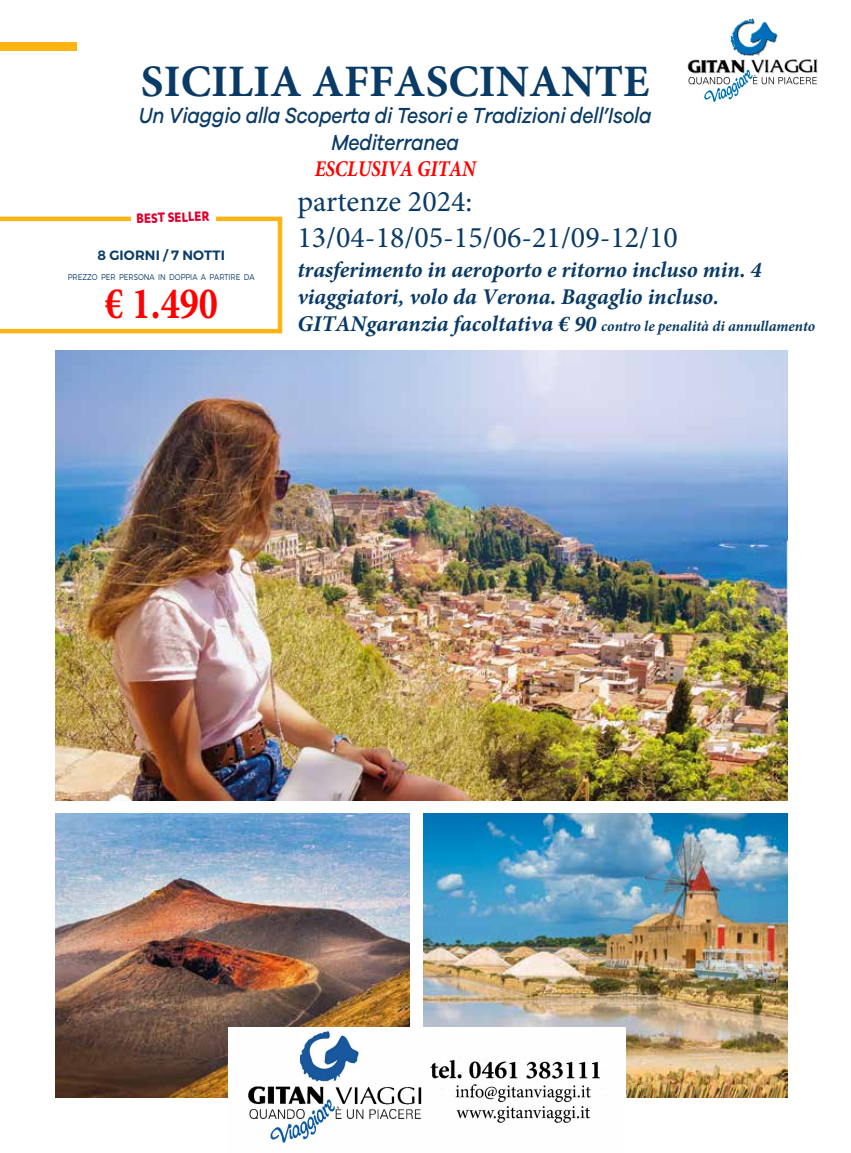
<style>
.page{position:relative;width:851px;height:1153px;background:#fff}
.page>*{position:absolute;margin:0;border:0;box-sizing:border-box;transform-origin:0 0}
.t1{font:700 45px "Minion Pro";color:#093b66}
.t2{font:700 45px "Minion Pro";color:#f00;scale:.85 1}
.t3{font:30px/36px "Minion Pro";color:#093a65}
.t4{font:italic 700 22.5px/27px "Minion Pro";color:#093a65}
.t5{font:italic 500 22.5px/27px "Galano Grotesque";letter-spacing:-.01em;color:#093b66;text-align:center;scale:.86 1}
.t6{font:italic 700 22.5px "Minion Pro";letter-spacing:-.01em;color:#f00;scale:.86 1}
.t7{font:700 15.75px "Karbon";color:#db002e;scale:.9 1}
.t8{font:italic 700 15px "Minion Pro";color:#093a65}
.t9{font:600 13.5px "Montserrat";letter-spacing:.01em;color:#093b66}
.t10{font:300 8.4px "Montserrat";color:#093b66;scale:.85 1}
.s1{font-size:22.5px}
</style>
<div class="page">
<div style="left:0;top:43px;width:77px;height:8px;background:#fcb314"></div>
<img style="left:55px;top:350px;width:732px;height:450px">
<img style="left:55px;top:813px;width:355px;height:284px">
<img style="left:423px;top:813px;width:364px;height:284px">
<img style="left:687px;top:18px;width:131px;height:84px">
<img style="left:229px;top:1027px;width:396px;height:116px">
<svg style="left:0;top:216px;width:282px;height:117px"></svg>
<h1 class="t1" style="left:141px;top:50px;width:510px">SICILIA AFFASCINANTE</h1>
<p class="t5" style="left:139px;top:102px;width:598px">Un Viaggio alla Scoperta di Tesori e Tradizioni dell’Isola<br>Mediterranea</p>
<p class="t6" style="left:315px;top:153px;width:189px">ESCLUSIVA GITAN</p>
<p class="t7" style="left:136px;top:209px;width:83px;rotate:-2deg">BEST SELLER</p>
<p class="t9" style="left:97px;top:247px;width:129px">8 GIORNI / 7 NOTTI</p>
<p class="t10" style="left:68px;top:272px;width:221px">PREZZO PER PERSONA IN DOPPIA A PARTIRE DA</p>
<h1 class="t2" style="left:104px;top:272px;width:135px">€ 1.490</h1>
<h2 class="t3" style="left:297px;top:183px;width:382px">partenze 2024:<br>13/04-18/05-15/06-21/09-12/10</h2>
<p class="t4" style="left:297px;top:256px;width:466px">trasferimento in aeroporto e ritorno incluso min. 4 viaggiatori, volo da Verona. Bagaglio incluso.</p>
<p class="t8" style="left:297px;top:315px;width:519px"><span class="s1">GITANgaranzia facoltativa € 90</span> contro le penalità di annullamento</p>
</div>
